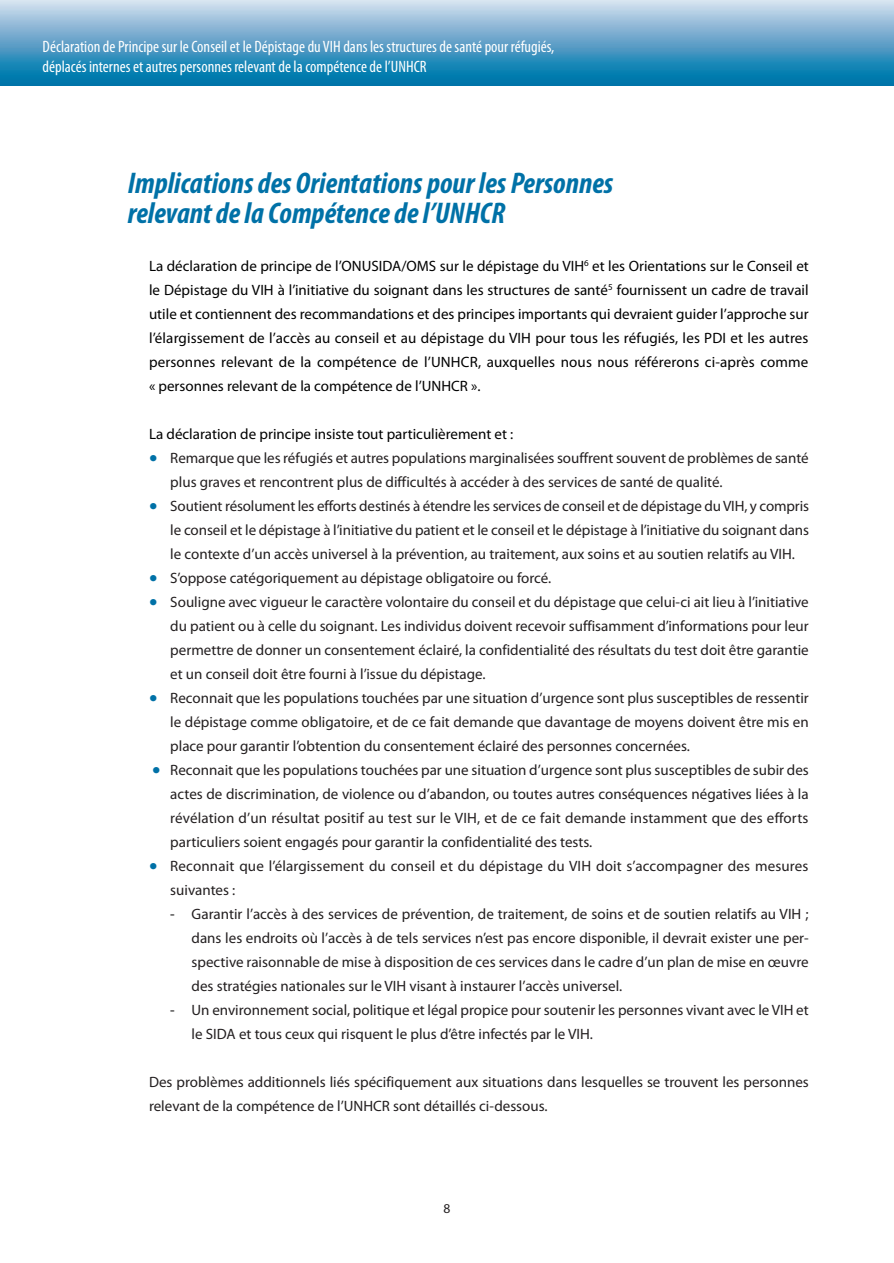
<style>
.page{position:relative;width:894px;height:1263px;background:#fff}
.page>*{position:absolute;margin:0;border:0;box-sizing:border-box;transform-origin:0 0}
.t1{font:italic 700 condensed 30px/30px "Myriad Pro";color:#0071a7}
.t2{font:condensed 16.5px/19.8px "Myriad Pro";color:#fff}
.t3{font:15px/24px "Myriad Pro";color:#231f20;text-align:justify}
.t4{font:15px/24px "Myriad Pro";color:#000;text-align:justify}
.t5{font:13.5px "Myriad";color:#231f20}
.s1{font-size:30px;color:#0071a7}
.s2{color:#000}
</style>
<div class="page">
<div style="left:0;top:0;width:893px;height:85px;background:linear-gradient(to bottom,#d8ddee,#006da6)"></div>
<p class="t2" style="left:43px;top:38px;width:513px">Déclaration de Principe sur le Conseil et le Dépistage du VIH dans les structures de santé pour réfugiés, déplacés internes et autres personnes relevant de la compétence de l’UNHCR</p>
<h1 class="t1" style="left:128px;top:170px;width:487px">Implications des Orientations pour les Personnes relevant de la Compétence de l’UNHCR</h1>
<p class="t4" style="left:149px;top:255px;width:661px">La déclaration de principe de l’ONUSIDA/OMS sur le dépistage du VIH<sup>6</sup> et les Orientations sur le Conseil et le Dépistage du VIH à l’initiative du soignant dans les structures de santé<sup>5</sup> fournissent un cadre de travail utile et contiennent des recommandations et des principes importants qui devraient guider l’approche sur l’élargissement de l’accès au conseil et au dépistage du VIH pour tous les réfugiés, les PDI et les autres personnes relevant de la compétence de l’UNHCR, auxquelles nous nous référerons ci-après comme « personnes relevant de la compétence de l’UNHCR ».</p>
<p class="t4" style="left:149px;top:423px;width:365px">La déclaration de principe insiste tout particulièrement et :</p>
<p class="t3" style="left:170px;top:447px;width:639px;text-indent:-21px"><span class="s1">•</span> Remarque que les réfugiés et autres populations marginalisées souffrent souvent de problèmes de santé plus graves et rencontrent plus de difficultés à accéder à des services de santé de qualité.</p>
<p class="t3" style="left:170px;top:495px;width:640px;text-indent:-21px"><span class="s1">•</span> Soutient résolument les efforts destinés à étendre les services de conseil et de dépistage du VIH, y compris le conseil et le dépistage à l’initiative du patient et le conseil et le dépistage à l’initiative du soignant dans le contexte d’un accès universel à la prévention, au traitement, aux soins et au soutien relatifs au VIH.</p>
<p class="t3" style="left:149px;top:567px;width:403px"><span class="s1">•</span> S’oppose catégoriquement au dépistage obligatoire ou forcé.</p>
<p class="t3" style="left:170px;top:591px;width:639px;text-indent:-21px"><span class="s1">•</span> Souligne avec vigueur le caractère volontaire du conseil et du dépistage que celui-ci ait lieu à l’initiative du patient ou à celle du soignant. Les individus doivent recevoir suffisamment d’informations pour leur permettre de donner un consentement éclairé, la confidentialité des résultats du test doit être garantie et un conseil doit être fourni à l’issue du dépistage.</p>
<p class="t3" style="left:170px;top:687px;width:639px;text-indent:-21px"><span class="s1">•</span> Reconnait que les populations touchées par une situation d’urgence sont plus susceptibles de ressentir le dépistage comme obligatoire, et de ce fait demande que davantage de moyens doivent être mis en place pour garantir l’obtention du consentement éclairé des personnes concernées.</p>
<p class="t3" style="left:170px;top:759px;width:639px;text-indent:-18px"><span class="s1">•</span> Reconnait que les populations touchées par une situation d’urgence sont plus susceptibles de subir des actes de discrimination, de violence ou d’abandon, ou toutes autres conséquences négatives liées à la révélation d’un résultat positif au test sur le VIH, et de ce fait demande instamment que des efforts particuliers soient engagés pour garantir la confidentialité des tests.</p>
<p class="t3" style="left:170px;top:855px;width:639px;text-indent:-21px"><span class="s1">•</span> Reconnait que l’élargissement du conseil et du dépistage du VIH doit s’accompagner des mesures suivantes :</p>
<p class="t3" style="left:191px;top:903px;width:618px;text-indent:-21px"><span class="s2">-</span> Garantir l’accès à des services de prévention, de traitement, de soins et de soutien relatifs au VIH ; dans les endroits où l’accès à de tels services n’est pas encore disponible, il devrait exister une per&shy;spective raisonnable de mise à disposition de ces services dans le cadre d’un plan de mise en œuvre des stratégies nationales sur le VIH visant à instaurer l’accès universel.</p>
<p class="t3" style="left:191px;top:999px;width:618px;text-indent:-21px"><span class="s2">-</span> Un environnement social, politique et légal propice pour soutenir les personnes vivant avec le VIH et le SIDA et tous ceux qui risquent le plus d’être infectés par le VIH.</p>
<p class="t3" style="left:149px;top:1071px;width:661px">Des problèmes additionnels liés spécifiquement aux situations dans lesquelles se trouvent les personnes relevant de la compétence de l’UNHCR sont détaillés ci-dessous.</p>
<p class="t5" style="left:443px;top:1204px;width:8px">8</p>
</div>
